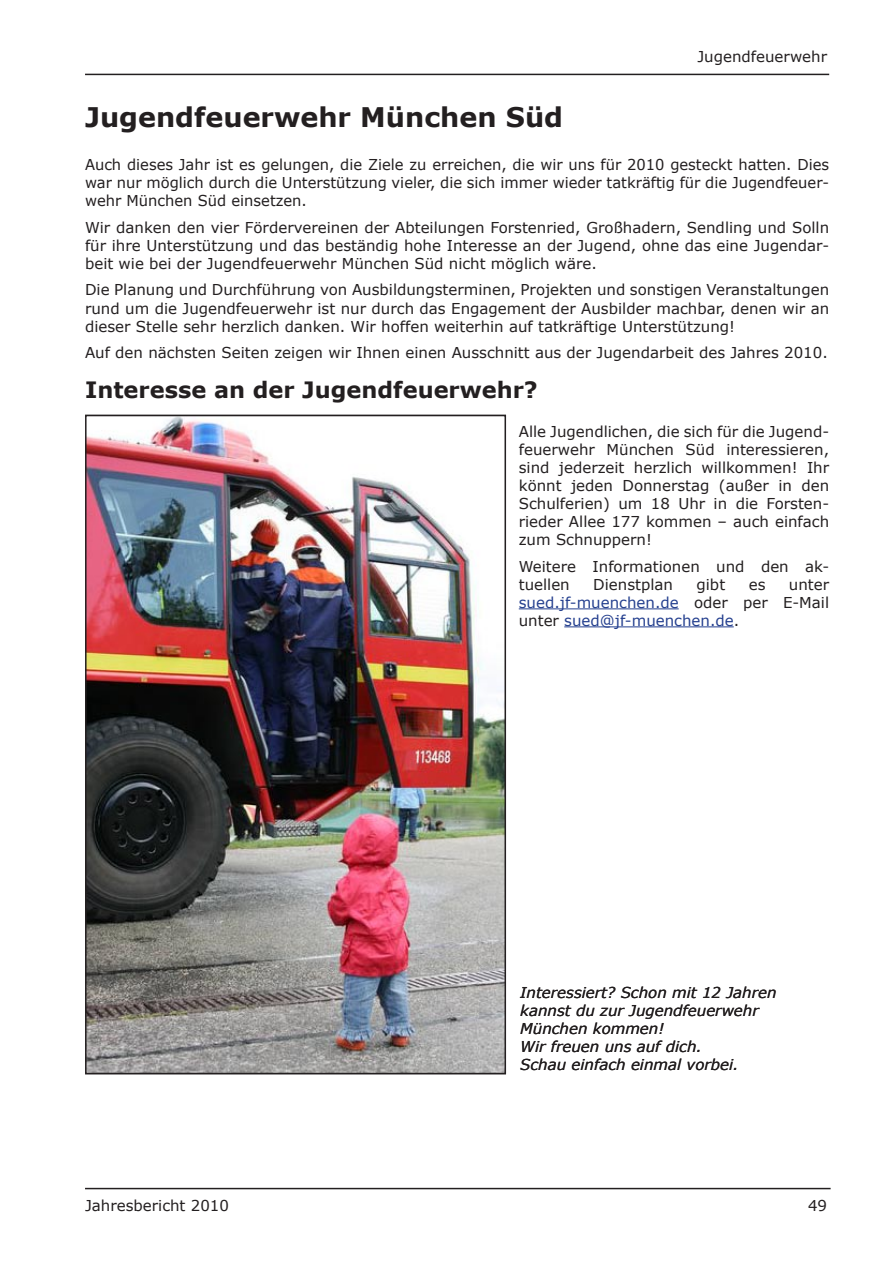
<style>
.page{position:relative;width:893px;height:1263px;background:#fff}
.page>*{position:absolute;margin:0;border:0;box-sizing:border-box;transform-origin:0 0}
.t1{font:700 27px "Verdana";color:#231f20}
.t2{font:700 22.5px "Verdana";color:#231f20}
.t3{font:15px/18px "Verdana";color:#231f20;text-align:justify}
.t4{font:italic 15px/18px "Verdana";color:#231f20}
.t5{font:15px/18px "Verdana";color:#25408f;text-align:justify}
.s1{color:#231f20}
</style>
<div class="page">
<hr style="left:85px;top:74px;width:744px;height:1px;background:#231f20">
<hr style="left:85px;top:1188px;width:746px;height:1px;background:#231f20">
<hr style="left:519px;top:608px;width:160px;height:1px;background:#25408f">
<hr style="left:564px;top:626px;width:170px;height:1px;background:#25408f">
<img style="left:88px;top:418px;width:415px;height:653px">
<div style="left:85px;top:415px;width:421px;height:659px;border:2px solid #231f20"></div>
<p class="t3" style="left:697px;top:48px;width:131px">Jugendfeuerwehr</p>
<h1 class="t1" style="left:85px;top:100px;width:480px">Jugendfeuerwehr München Süd</h1>
<p class="t3" style="left:85px;top:156px;width:746px">Auch dieses Jahr ist es gelungen, die Ziele zu erreichen, die wir uns für 2010 gesteckt hatten. Dies war nur möglich durch die Unterstützung vieler, die sich immer wieder tatkräftig für die Jugendfeuer&shy;wehr München Süd einsetzen.</p>
<p class="t3" style="left:85px;top:219px;width:746px">Wir danken den vier Fördervereinen der Abteilungen Forstenried, Großhadern, Sendling und Solln für ihre Unterstützung und das beständig hohe Interesse an der Jugend, ohne das eine Jugendar&shy;beit wie bei der Jugendfeuerwehr München Süd nicht möglich wäre.</p>
<p class="t3" style="left:85px;top:281px;width:746px">Die Planung und Durchführung von Ausbildungsterminen, Projekten und sonstigen Veranstaltungen rund um die Jugendfeuerwehr ist nur durch das Engagement der Ausbilder machbar, denen wir an dieser Stelle sehr herzlich danken. Wir hoffen weiterhin auf tatkräftige Unterstützung!</p>
<p class="t3" style="left:85px;top:344px;width:744px">Auf den nächsten Seiten zeigen wir Ihnen einen Ausschnitt aus der Jugendarbeit des Jahres 2010.</p>
<h2 class="t2" style="left:85px;top:375px;width:454px">Interesse an der Jugendfeuerwehr?</h2>
<p class="t3" style="left:519px;top:423px;width:312px">Alle Jugendlichen, die sich für die Jugend&shy;feuerwehr München Süd interessieren, sind jederzeit herzlich willkommen! Ihr könnt jeden Donnerstag (außer in den Schulferien) um 18 Uhr in die Forsten&shy;rieder Allee 177 kommen – auch einfach zum Schnuppern!</p>
<p class="t3" style="left:519px;top:557px;width:312px">Weitere Informationen und den ak&shy;tuellen</p>
<p class="t3" style="left:593px;top:575px;width:81px">Dienstplan</p>
<p class="t3" style="left:696px;top:575px;width:30px">gibt</p>
<p class="t3" style="left:749px;top:575px;width:18px">es</p>
<p class="t5" style="left:519px;top:575px;width:312px;text-indent:270px"><span class="s1">unter </span>sued.jf-muenchen.de <span class="s1">oder per E-Mail unter</span> sued@jf-muenchen.de<span class="s1">.</span></p>
<p class="t4" style="left:520px;top:984px;width:258px">Interessiert? Schon mit 12 Jahren kannst du zur Jugendfeuerwehr<br>München kommen!<br>Wir freuen uns auf dich.<br>Schau einfach einmal vorbei.</p>
<p class="t3" style="left:85px;top:1196px;width:145px">Jahresbericht 2010</p>
<p class="t3" style="left:808px;top:1196px;width:21px">49</p>
</div>
